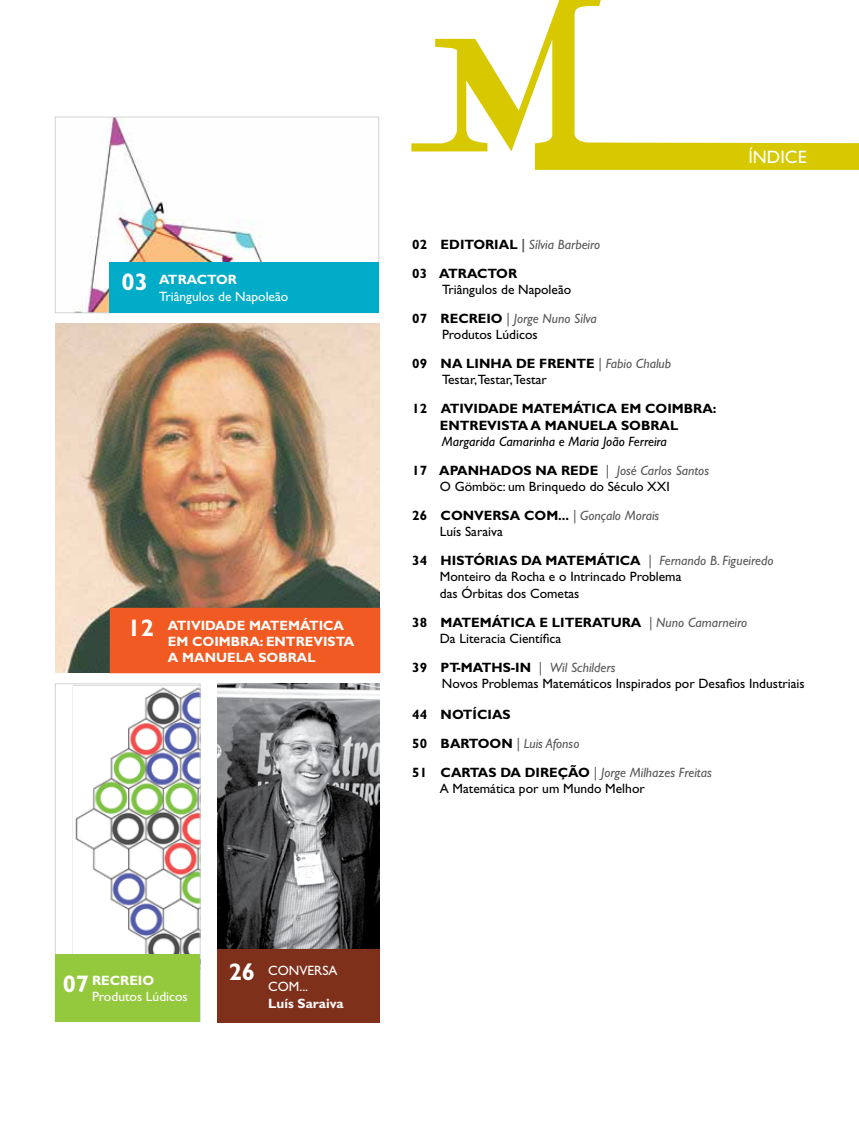
<style>
.page{position:relative;width:859px;height:1132px;background:#fff}
.page>*{position:absolute;margin:0;border:0;box-sizing:border-box;transform-origin:0 0}
.t1{font:18px "Gill Sans Std";color:#fff}
.t2{font:13.5px/16.2px "Gill Sans Std";color:#000}
.t3{font:700 13.5px/29px "Gill Sans Std";color:#000}
.t4{font:italic 13.5px/29px "Gill Sans Std";color:#58595b}
.t5{font:700 13.5px/16.2px "Gill Sans Std";color:#fff}
.t6{font:13.5px/16.2px "Gill Sans Std";color:#fff}
.s1{font-weight:700;font-size:24px}
.s2{font-weight:700}
.s3{font-size:24px}
.s4{color:#58595b}
.s5{font-weight:400;font-style:italic;color:#58595b}
.s6{font-style:italic;color:#58595b}
.s7{font-weight:400;font-style:italic}
.s8{font-weight:700;font-style:normal;color:#000}
.s9{font-style:normal}
.s10{font-weight:400}
</style>
<div class="page">
<img style="left:80px;top:119px;width:183px;height:192px">
<div style="left:55px;top:117px;width:324px;height:196px;border:1px solid #d1d3d4"></div>
<div style="left:109px;top:262px;width:270px;height:51px;background:#00acc8"></div>
<svg style="left:411px;top:0;width:448px;height:170px"></svg>
<img style="left:55px;top:323px;width:324px;height:349px">
<div style="left:110px;top:607px;width:270px;height:66px;background:#f15a22;border:2px solid #f15a22"></div>
<img style="left:218px;top:683px;width:162px;height:265px">
<div style="left:218px;top:948px;width:162px;height:73px;background:#7e301a"></div>
<img style="left:72px;top:685px;width:126px;height:269px">
<div style="left:55px;top:683px;width:145px;height:338px;border:1px solid #d1d3d4"></div>
<div style="left:55px;top:954px;width:145px;height:67px;background:#95c93d"></div>
<p class="t6" style="left:159px;top:272px;width:131px;text-indent:-37px"><span class="s1">03</span> <span class="s2">ATRACTOR<br></span>Triângulos de Napoleão</p>
<p class="t5" style="left:168px;top:616px;width:188px;text-indent:-40px"><span class="s3">12</span> ATIVIDADE MATEMÁTICA<br>EM COIMBRA: ENTREVISTA<br>A MAN UELA SOBRAL</p>
<p class="t1" style="left:748px;top:152px;width:60px">ÍNDICE</p>
<p class="t3" style="left:412px;top:230px;width:189px">02 EDITORIAL <span class="s4">|</span> <span class="s5">Sílvia Barbeiro<br></span>03 ATRA</p>
<p class="t2" style="left:442px;top:265px;width:131px;text-indent:35px"><span class="s2">CTOR<br></span>Triângulos de Napoleão</p>
<p class="t2" style="left:442px;top:310px;width:156px;text-indent:-30px"><span class="s2">07 RECREIO</span> <span class="s4">|</span> <span class="s6">Jorge Nuno Silva<br></span>Produtos Lúdicos</p>
<p class="t2" style="left:442px;top:355px;width:231px;text-indent:-30px"><span class="s2">09 NA LI NHA DE FRENTE</span> <span class="s4">|</span> <span class="s6">Fabio Chalub<br></span>Testar,Testar,Testar</p>
<p class="t3" style="left:440px;top:400px;width:278px;line-height:16.2px;text-indent:-28px">12 ATIVIDADE MATEMÁTICA EM COIMBRA:<br>ENTREVISTA A MAN UELA SOBRAL<br><span class="s7">Margarida Camarinha e Maria João Ferreira</span></p>
<p class="t3" style="left:412px;top:455px;width:90px">17 APANHADOS</p>
<p class="t2" style="left:440px;top:462px;width:271px;text-indent:96px"><span class="s2">NA REDE</span> <span class="s4">|</span> <span class="s6">José Carlos Santos<br></span>O Gömböc: um Brinquedo do Século XXI</p>
<p class="t3" style="left:412px;top:501px;width:91px">26 CONVERSA</p>
<p class="t4" style="left:524px;top:501px;width:137px"><span class="s8">COM...</span> <span class="s9">|</span> Gonçalo Morais</p>
<p class="t2" style="left:412px;top:517px;width:92px;line-height:29px;text-indent:28px">Luís Saraiva<br><span class="s2">34 HISTÓRIAS</span></p>
<p class="t2" style="left:440px;top:552px;width:335px;text-indent:81px"><span class="s2">DA MAT EMÁTI CA</span> <span class="s4">|</span> <span class="s6">Fernando B. Figueiredo<br></span>Monteiro da Rocha e o Intrincado Problema<br>das Órbitas dos Cometas</p>
<p class="t3" style="left:412px;top:607px;width:182px">38 MATEMÁTICA E LITERATURA</p>
<p class="t4" style="left:649px;top:607px;width:100px"><span class="s9">|</span> Nuno Camarneiro</p>
<p class="t2" style="left:412px;top:623px;width:205px;line-height:29px;text-indent:28px">Da Literacia Científica<br><span class="s2">39 PT-MAT HS-I N</span> <span class="s4">|</span> <span class="s6">Wil Schilders</span></p>
<p class="t2" style="left:442px;top:675px;width:364px">Novos Problemas Matemáticos Inspirados por Desafios Industriais</p>
<p class="t3" style="left:412px;top:699px;width:84px">44 NOTÍCIAS<br>50 BARTOO</p>
<p class="t4" style="left:412px;top:729px;width:301px;text-indent:89px"><span class="s8">N</span> | Luis Afonso<br><span class="s8">51 CARTAS DA DIREÇÃO</span> <span class="s9">|</span> Jorge Milhazes Freitas</p>
<p class="t2" style="left:440px;top:780px;width:206px">A Matemática por um Mundo Melhor</p>
<p class="t6" style="left:92px;top:971px;width:97px;text-indent:-29px"><span class="s1">07</span> <span class="s2">RECREIO<br></span>Produtos Lúdicos</p>
<p class="t6" style="left:229px;top:962px;width:51px"><span class="s1">26</span> con</p>
<p class="t6" style="left:299px;top:962px;width:17px">versa</p>
<p class="t6" style="left:268px;top:978px;width:11px">com</p>
<p class="t5" style="left:268px;top:978px;width:77px;text-align:center"><span class="s10">...<br></span>LUÍS SARAIVA</p>
</div>
